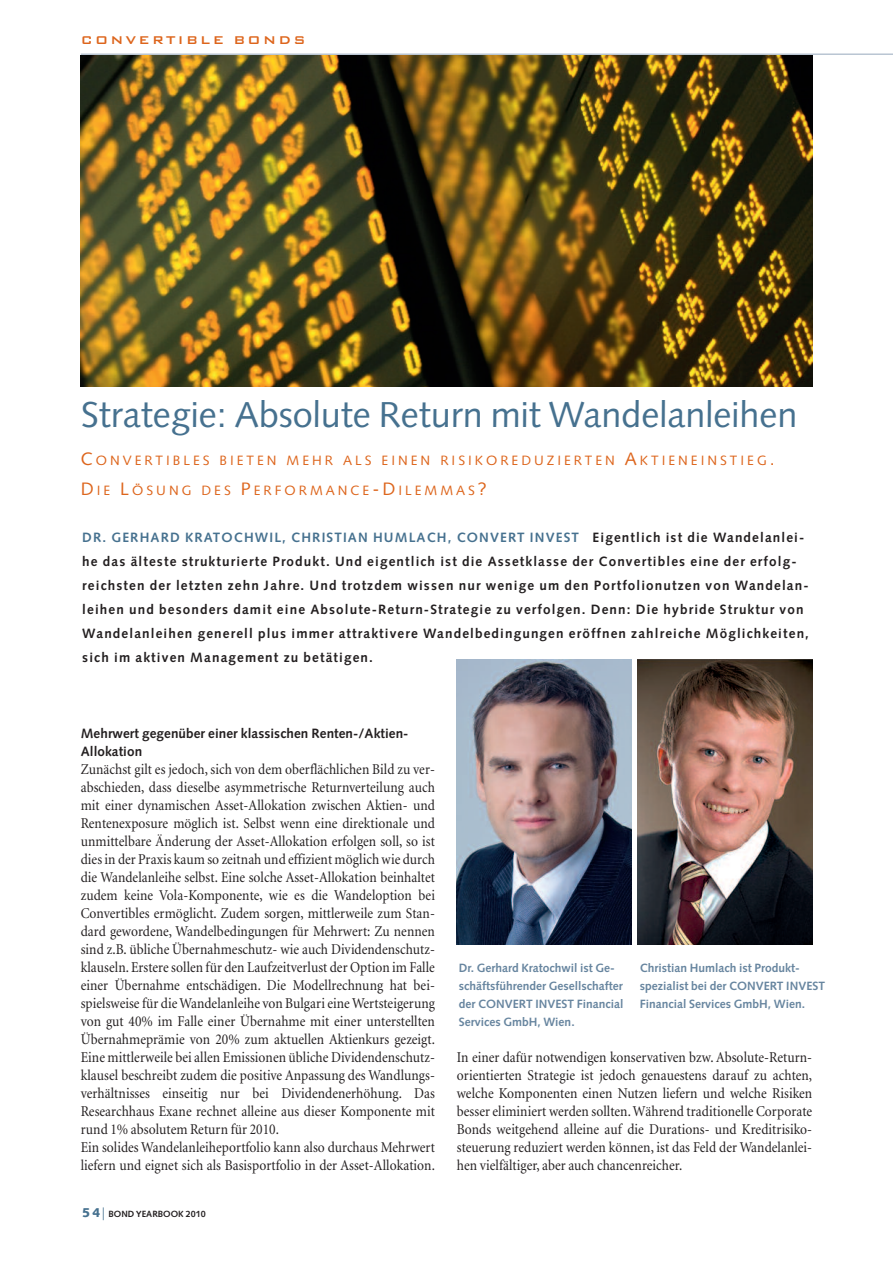
<style>
.page{position:relative;width:893px;height:1263px;background:#fff}
.page>*{position:absolute;margin:0;border:0;box-sizing:border-box;transform-origin:0 0}
.t1{font:36px "Syntax";color:#46718f}
.t2{font:15px/18px "Minion";letter-spacing:.005em;color:#231f20;scale:.9 1}
.t3{font:500 15px "Bank Gothic BT";letter-spacing:.155em;color:#dd651c}
.t4{font:700 13.5px/24px "Syntax";letter-spacing:.085em;color:#231f20}
.t5{font:13.5px "Syntax";letter-spacing:.22em;color:#dd651c}
.t6{font:700 13.5px/18px "Syntax";letter-spacing:.005em;color:#231f20}
.t7{font:700 12px/18px "Syntax";color:#67859f}
.t8{font:700 9px "Syntax";color:#231f20}
.s1{font-size:18px}
.s2{color:#46718f}
.s3{font-weight:900;font-size:12.75px;color:#46718f}
.s4{font-family:"Franklin Gothic";font-weight:400;font-size:12.75px;color:#46718f}
</style>
<div class="page">
<img style="left:81px;top:55px;width:731px;height:332px">
<hr style="left:81px;top:54px;width:812px;height:1px;background:#97a9bd">
<img style="left:638px;top:660px;width:174px;height:285px">
<img style="left:457px;top:660px;width:174px;height:284px">
<p class="t3" style="left:81px;top:30px;width:226px">CONVERTIBLE BONDS</p>
<h1 class="t1" style="left:81px;top:400px;width:718px">Strategie: Absolute Return mit Wandelanleihen</h1>
<p class="t5" style="left:81px;top:455px;width:695px"><span class="s1">C</span>ONVERTIBLES BIETEN MEHR ALS EINEN RISIKOREDUZIERTEN <span class="s1">A</span>KTIENEINSTIEG<span class="s1">.</span></p>
<p class="t5" style="left:81px;top:485px;width:408px"><span class="s1">D</span>IE <span class="s1">L</span>ÖSUNG DES <span class="s1">P</span>ERFORMANCE<span class="s1">-D</span>ILEMMAS<span class="s1">?</span></p>
<p class="t4" style="left:82px;top:526px;width:728px"><span class="s2">DR. GERHARD KRATOCHWIL, CHRISTIAN HUMLACH, CONVERT INVEST</span> Eigentlich ist die Wandelanlei&shy;he das älteste strukturierte Produkt. Und eigentlich ist die Assetklasse der Convertibles eine der erfolg&shy;reichsten der letzten zehn Jahre. Und trotzdem wissen nur wenige um den Portfolionutzen von Wandelan&shy;leihen und besonders damit eine Absolute-Return-Strategie zu verfolgen. Denn: Die hybride Struktur von Wandelanleihen generell plus immer attraktivere Wandelbedingungen eröffnen zahlreiche Möglichkeiten, sich im aktiven Management zu betätigen.</p>
<p class="t6" style="left:81px;top:726px;width:329px">Mehrwert gegenüber einer klassischen Renten-/Aktien-<br>Allokation</p>
<p class="t2" style="left:81px;top:761px;width:395px">Zunächst gilt es jedoch, sich von dem oberflächlichen Bild zu ver&shy;abschieden, dass dieselbe asymmetrische Returnverteilung auch mit einer dynamischen Asset-Allokation zwischen Aktien- und Rentenexposure möglich ist. Selbst wenn eine direktionale und unmittelbare Änderung der Asset-Allokation erfolgen soll, so ist dies in der Praxis kaum so zeitnah und effizient möglich wie durch die Wandelanleihe selbst. Eine solche Asset-Allokation beinhaltet zudem keine Vola-Komponente, wie es die Wandeloption bei Convertibles ermöglicht. Zudem sorgen, mittlerweile zum Stan&shy;dard gewordene, Wandelbedingungen für Mehrwert: Zu nennen sind z.B. übliche Übernahmeschutz- wie auch Dividendenschutz&shy;klauseln. Erstere sollen für den Laufzeitverlust der Option im Falle einer Übernahme entschädigen. Die Modellrechnung hat bei&shy;spielsweise für die Wandelanleihe von Bulgari eine Wertsteigerung von gut 40% im Falle einer Übernahme mit einer unterstellten Übernahmeprämie von 20% zum aktuellen Aktienkurs gezeigt.<br>Eine mittlerweile bei allen Emissionen übliche Dividendenschutz&shy;klausel beschreibt zudem die positive Anpassung des Wandlungs&shy;verhältnisses einseitig nur bei Dividendenerhöhung. Das Researchhaus Exane rechnet alleine aus dieser Komponente mit rund 1% absolutem Return für 2010.<br>Ein solides Wandelanleiheportfolio kann also durchaus Mehrwert liefern und eignet sich als Basisportfolio in der Asset-Allokation.</p>
<p class="t8" style="left:82px;top:1210px;width:125px"><span class="s3">54</span><span class="s4">|</span> BOND YEARBOOK 2010</p>
<p class="t7" style="left:459px;top:960px;width:166px">Dr. Gerhard Kratochwil ist Ge&shy;schäftsführender Gesellschafter der CONVERT INVEST Financial<br>Services GmbH, Wien.</p>
<p class="t7" style="left:640px;top:960px;width:187px">Christian Humlach ist Produkt&shy;spezialist bei der CONVERT INVEST<br>Financial Services GmbH, Wien.</p>
<p class="t2" style="left:457px;top:1049px;width:396px;text-align:justify">In einer dafür notwendigen konservativen bzw. Absolute-Return&shy;orientierten Strategie ist jedoch genauestens darauf zu achten, welche Komponenten einen Nutzen liefern und welche Risiken besser eliminiert werden sollten.Während traditionelle Corporate Bonds weitgehend alleine auf die Durations- und Kreditrisiko&shy;steuerung reduziert werden können, ist das Feld der Wandelanlei&shy;hen vielfältiger, aber auch chancenreicher.</p>
</div>
